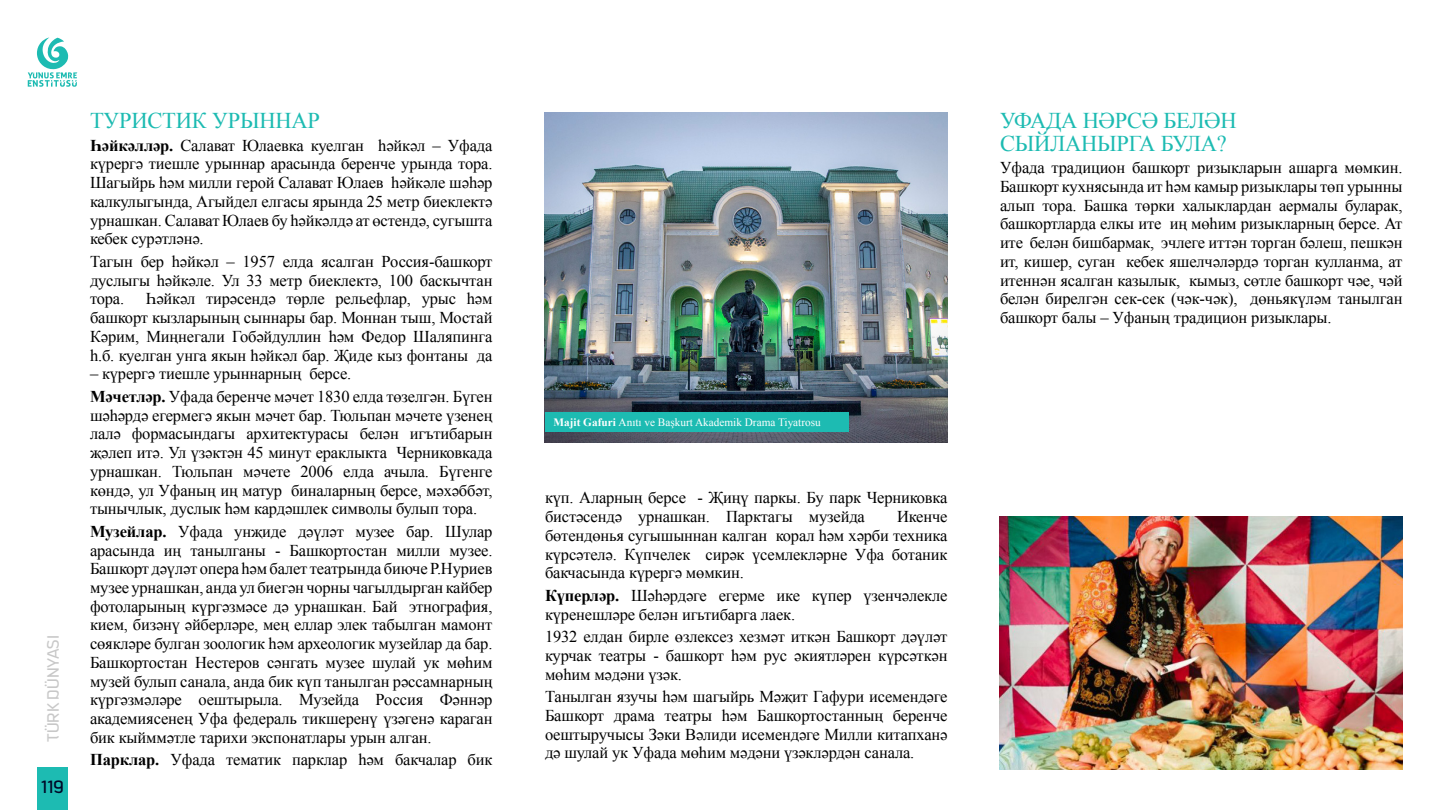
<style>
.page{position:relative;width:1440px;height:810px;background:#fff}
.page>*{position:absolute;margin:0;border:0;box-sizing:border-box;transform-origin:0 0}
.t1{font:22.5px/22.5px "Times New Roman";letter-spacing:-.01em;color:#1dbbb2}
.t2{font:22.5px "Kautiva Pro";color:#000827}
.t3{font:18px "Kautiva Pro";color:#c8c8c8}
.t4{font:16.5px/18.8px "Times New Roman";letter-spacing:-.01em;color:#000;text-align:justify}
.t5{font:11.25px "Times New Roman";color:#fff}
.s1{font-weight:700}
</style>
<div class="page">
<div style="left:38px;top:767px;width:30px;height:43px;background:#1dbbb2"></div>
<svg style="left:28px;top:37px;width:49px;height:50px"></svg>
<img style="left:545px;top:113px;width:402px;height:330px">
<div style="left:545px;top:412px;width:304px;height:20px;background:#1dbbb2"></div>
<img style="left:1000px;top:516px;width:402px;height:253px">
<p class="t3" style="left:44px;top:742px;width:108px;rotate:-90deg">TÜRK DÜNYASI</p>
<h1 class="t2" style="left:41px;top:774px;width:24px">119</h1>
<h1 class="t1" style="left:90px;top:109px;width:231px">ТУРИСТИК УРЫННАР</h1>
<p class="t4" style="left:90px;top:135px;width:404px"><span class="s1">Һәйкәлләр.</span> Салават Юлаевка куелган һәйкәл – Уфада күрергә тиешле урыннар арасында беренче урында тора.<br>Шагыйрь һәм милли герой Салават Юлаев һәйкәле шәһәр калкулыгында, Агыйдел елгасы ярында 25 метр биеклектә урнашкан. Салават Юлаев бу һәйкәлдә ат өстендә, сугышта кебек сурәтләнә.</p>
<p class="t4" style="left:90px;top:252px;width:404px">Тагын бер һәйкәл – 1957 елда ясалган Россия-башкорт дуслыгы һәйкәле. Ул 33 метр биеклектә, 100 баскычтан тора.</p>
<p class="t4" style="left:90px;top:289px;width:404px;text-indent:56px">Һәйкәл тирәсендә төрле рельефлар, урыс һәм башкорт кызларының сыннары бар. Моннан тыш, Мостай Кәрим, Миңнегали Гобәйдуллин һәм Федор Шаляпинга һ.б. куелган унга якын һәйкәл бар. Җиде кыз фонтаны да</p>
<p class="t4" style="left:90px;top:362px;width:404px;line-height:22.5px">– күрергә тиешле урыннарның берсе.<br><span class="s1">Мәчетләр.</span> Уфада беренче мәчет 1830 елда төзелгән. Бүген</p>
<p class="t4" style="left:90px;top:405px;width:404px">шәһәрдә егермегә якын мәчет бар. Тюльпан мәчете үзенең лалә формасындагы архитектурасы белән игътибарын җәлеп итә. Ул үзәктән 45 минут ераклыкта Черниковкада урнашкан. Тюльпан мәчете 2006 елда ачыла. Бүгенге көндә, ул Уфаның иң матур биналарның берсе, мәхәббәт, тынычлык, дуслык һәм кардәшлек символы булып тора.</p>
<p class="t4" style="left:90px;top:522px;width:404px"><span class="s1">Музейлар.</span> Уфада унҗиде дәүләт музее бар. Шулар арасында иң танылганы - Башкортостан милли музее.<br>Башкорт дәүләт опера һәм балет театрында биюче Р.Нуриев музее урнашкан, анда ул биегән чорны чагылдырган кайбер фотоларының күргәзмәсе дә урнашкан. Бай этнография, кием, бизәнү әйберләре, мең еллар элек табылган мамонт сөякләре булган зоологик һәм археологик музейлар да бар.<br>Башкортостан Нестеров сәнгать музее шулай ук мөһим музей булып санала, анда бик күп танылган рәссамнарның күргәзмәләре оештырыла. Музейда Россия Фәннәр академиясенең Уфа федераль тикшеренү үзәгенә караган бик кыйммәтле тарихи экспонатлары урын алган.</p>
<p class="t4" style="left:90px;top:750px;width:404px"><span class="s1">Парклар.</span> Уфада тематик парклар һәм бакчалар бик</p>
<p class="t5" style="left:554px;top:415px;width:269px"><span class="s1">Majit Gafuri</span> Anıtı ve Başkurt Akademik Drama Tiyatrosu</p>
<p class="t4" style="left:545px;top:488px;width:404px">күп. Аларның берсе - Җиңү паркы. Бу парк Черниковка бистәсендә урнашкан. Парктагы музейда</p>
<p class="t4" style="left:545px;top:507px;width:404px;text-indent:352px">Икенче бөтендөнья сугышыннан калган корал һәм хәрби техника күрсәтелә. Күпчелек сирәк үсемлекләрне Уфа ботаник бакчасында күрергә мөмкин.</p>
<p class="t4" style="left:545px;top:586px;width:404px"><span class="s1">Күперләр.</span> Шәһәрдәге егерме ике күпер үзенчәлекле күренешләре белән игьтибарга лаек.</p>
<p class="t4" style="left:545px;top:627px;width:404px">1932 елдан бирле өзлексез хезмәт иткән Башкорт дәүләт курчак театры - башкорт һәм рус әкиятләрен күрсәткән мөһим мәдәни үзәк.</p>
<p class="t4" style="left:545px;top:687px;width:404px">Танылган язучы һәм шагыйрь Мәҗит Гафури исемендәге Башкорт драма театры һәм Башкортостанның беренче оештыручысы Зәки Вәлиди исемендәге Милли китапханә дә шулай ук Уфада мөһим мәдәни үзәкләрдән санала.</p>
<h1 class="t1" style="left:1000px;top:109px;width:238px">УФАДА НӘРСӘ БЕЛӘН<br>СЫЙЛАНЫРГА БУЛА?</h1>
<p class="t4" style="left:1000px;top:158px;width:404px">Уфада традицион башкорт ризыкларын ашарга мөмкин.<br>Башкорт кухнясында ит һәм камыр ризыклары төп урынны алып тора. Башка төрки халыклардан аермалы буларак, башкортларда елкы ите иң мөһим ризыкларның берсе. Ат ите белән бишбармак, эчлеге иттән торган бәлеш, пешкән ит, кишер, суган кебек яшелчәләрдә торган кулланма, ат итеннән ясалган казылык, кымыз, сөтле башкорт чәе, чәй белән бирелгән сек-сек (чәк-чәк), дөньякүләм танылган башкорт балы – Уфаның традицион ризыклары.</p>
</div>
